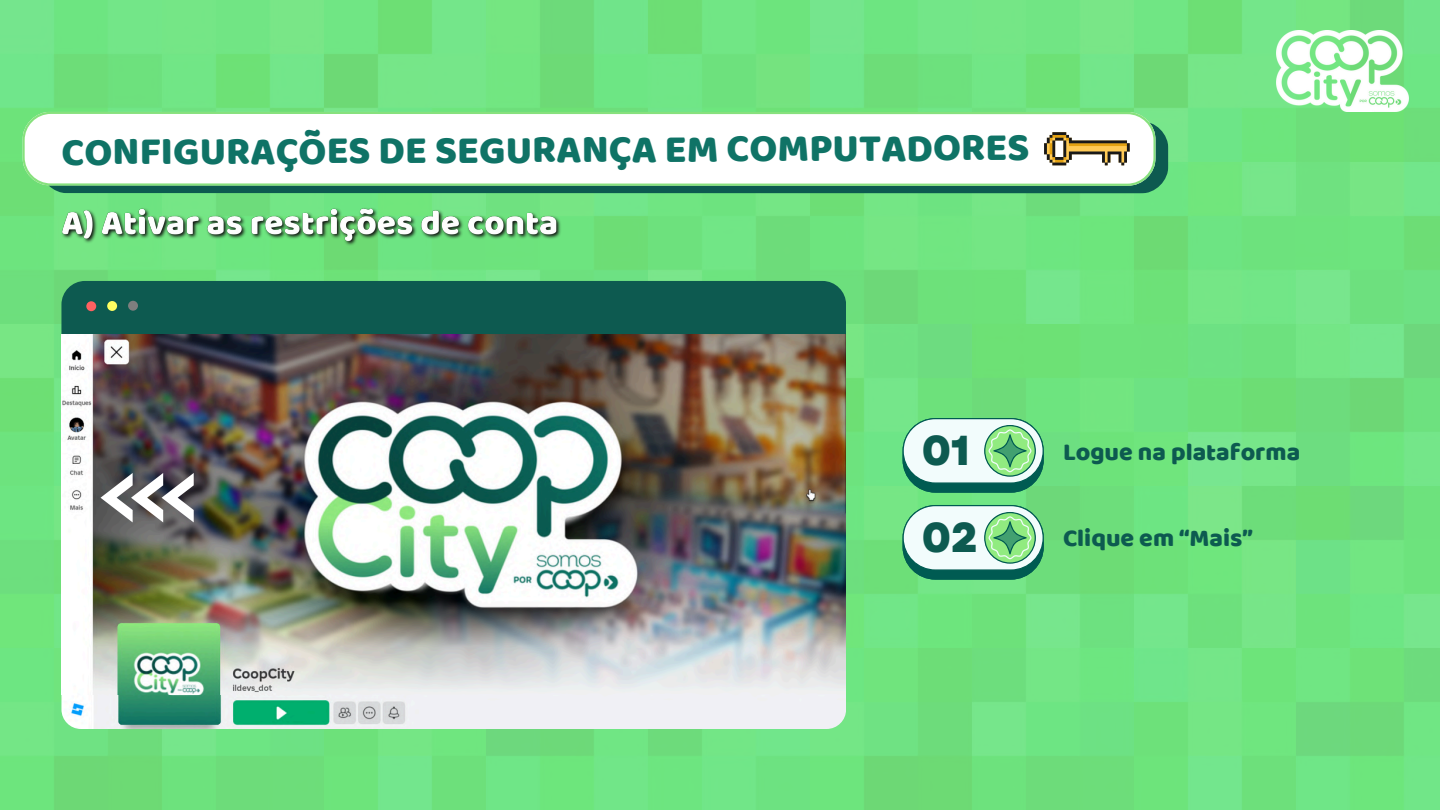
<style>
.page{position:relative;width:1440px;height:810px;background:#fff}
.page>*{position:absolute;margin:0;border:0;box-sizing:border-box;transform-origin:0 0}
.t1{font:800 41.8px "Garet";color:#0d5a50}
.t2{font:40px "Baloo";letter-spacing:-.01em;color:#0f7366}
.t3{font:25px "Baloo";color:#0d5a50}
</style>
<div class="page">
<img style="left:0;top:0;width:1440px;height:810px">
<svg style="left:903px;top:418px;width:141px;height:75px"></svg>
<svg style="left:903px;top:505px;width:141px;height:75px"></svg>
<div style="left:40px;top:121px;width:1128px;height:73px;background:#0d5a50;border-radius:29px"></div>
<svg style="left:22px;top:112px;width:1134px;height:74px;background:#f5fcf5"></svg>
<div style="left:61px;top:281px;width:785px;height:53px;background:#0d5a50"></div>
<div style="left:86px;top:301px;width:10px;height:10px;background:#ff6161;border-radius:50%"></div>
<div style="left:107px;top:301px;width:10px;height:10px;background:#ffff61;border-radius:50%"></div>
<div style="left:128px;top:301px;width:10px;height:10px;background:#7e7e7e;border-radius:50%"></div>
<img style="left:61px;top:334px;width:785px;height:395px;border-radius:20px">
<img style="left:61px;top:334px;width:785px;height:361px">
<svg style="left:101px;top:473px;width:93px;height:49px"></svg>
<svg style="left:1044px;top:132px;width:85px;height:33px;background:#bbab86"></svg>
<img style="left:1276px;top:30px;width:132px;height:82px">
<img style="left:58px;top:198px;width:506px;height:55px">
<p class="t2" style="left:62px;top:125px;width:970px">CONFIGURAÇÕES DE SEGURANÇA EM COMPUTADORES</p>
<p class="t1" style="left:922px;top:420px;width:50px">01</p>
<p class="t1" style="left:922px;top:507px;width:58px">02</p>
<p class="t3" style="left:1063px;top:437px;width:239px">Logue na plataforma</p>
<p class="t3" style="left:1063px;top:523px;width:191px">Clique em “Mais”</p>
</div>
